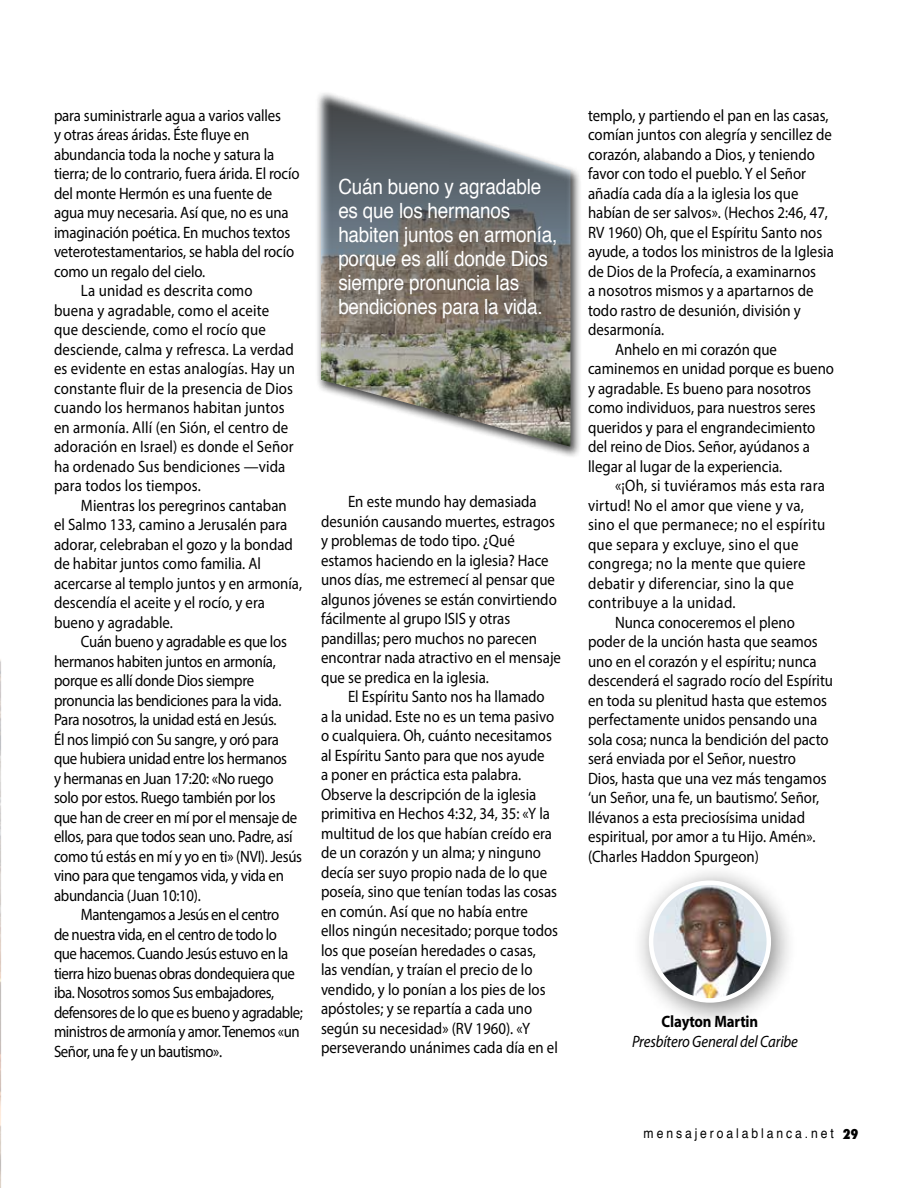
<style>
.page{position:relative;width:918px;height:1188px;background:#fff}
.page>*{position:absolute;margin:0;border:0;box-sizing:border-box;transform-origin:0 0}
.t1{font:21px/24px "Helvetica";letter-spacing:-.01em;color:#fff;scale:.9 1}
.t2{font:16.5px/19.5px "Myriad Pro";color:#000;scale:.9 1}
.t3{font:16.5px "Myriad Pro";letter-spacing:-.02em;color:#000;scale:.9 1}
.t4{font:16.5px "Myriad Pro";letter-spacing:-.03em;color:#000;scale:.9 1}
.t5{font:16.5px "Myriad Pro";letter-spacing:.02em;color:#000;scale:.9 1}
.t6{font:italic 16.5px "Myriad Pro";letter-spacing:-.01em;color:#000;scale:.9 1}
.t7{font:700 16.5px "Myriad Pro";letter-spacing:-.01em;color:#000;scale:.9 1}
.t8{font:13.5px "Helvetica";letter-spacing:.24em;color:#000;scale:.9 1}
.s1{font-family:"Futura";font-weight:800;font-stretch:condensed}
</style>
<div class="page">
<div style="left:316px;top:90px;width:266px;height:369px;background:#000;opacity:.75"></div>
<img style="left:321px;top:93px;width:249px;height:354px">
<div style="left:631px;top:863px;width:167px;height:167px;background:#000;opacity:.49"></div>
<img style="left:651px;top:883px;width:118px;height:117px;border-radius:59px">
<div style="left:649px;top:880px;width:122px;height:123px;border:4px solid #fff;border-radius:50%"></div>
<p class="t2" style="left:54px;top:105px;width:254px">para suministrarle agua a varios valles</p>
<p class="t2" style="left:54px;top:125px;width:219px">y otras áreas áridas. Éste fluye en</p>
<p class="t2" style="left:54px;top:144px;width:246px">abundancia toda la noche y satura la</p>
<p class="t2" style="left:54px;top:164px;width:274px">tierra; de lo contrario, fuera árida. El rocío</p>
<p class="t2" style="left:54px;top:183px;width:244px">del monte Hermón es una fuente de</p>
<p class="t2" style="left:54px;top:203px;width:262px">agua muy necesaria. Así que, no es una</p>
<p class="t2" style="left:54px;top:222px;width:264px">imaginación poética. En muchos textos</p>
<p class="t2" style="left:54px;top:242px;width:268px">veterotestamentarios, se habla del rocío</p>
<p class="t2" style="left:54px;top:261px;width:170px">como un regalo del cielo.</p>
<p class="t2" style="left:81px;top:281px;width:192px">La unidad es descrita como</p>
<p class="t2" style="left:54px;top:300px;width:241px">buena y agradable, como el aceite</p>
<p class="t2" style="left:54px;top:320px;width:237px">que desciende, como el rocío que</p>
<p class="t2" style="left:54px;top:339px;width:268px">desciende, calma y refresca. La verdad</p>
<p class="t2" style="left:54px;top:359px;width:269px">es evidente en estas analogías. Hay un</p>
<p class="t2" style="left:54px;top:378px;width:267px">constante fluir de la presencia de Dios</p>
<p class="t2" style="left:54px;top:398px;width:258px">cuando los hermanos habitan juntos</p>
<p class="t2" style="left:54px;top:417px;width:262px">en armonía. Allí (en Sión, el centro de</p>
<p class="t2" style="left:54px;top:437px;width:268px">adoración en Israel) es donde el Señor</p>
<p class="t2" style="left:54px;top:456px;width:259px">ha ordenado Sus bendiciones —vida</p>
<p class="t2" style="left:54px;top:476px;width:165px">para todos los tiempos.</p>
<p class="t2" style="left:81px;top:495px;width:230px">Mientras los peregrinos cantaban</p>
<p class="t2" style="left:54px;top:515px;width:261px">el Salmo 133, camino a Jerusalén para</p>
<p class="t2" style="left:54px;top:534px;width:267px">adorar, celebraban el gozo y la bondad</p>
<p class="t2" style="left:54px;top:554px;width:232px">de habitar juntos como familia. Al</p>
<p class="t2" style="left:54px;top:573px;width:277px">acercarse al templo juntos y en armonía,</p>
<p class="t2" style="left:54px;top:593px;width:236px">descendía el aceite y el rocío, y era</p>
<p class="t2" style="left:54px;top:612px;width:134px">bueno y agradable.</p>
<p class="t3" style="left:81px;top:632px;width:230px">Cuán bueno y agradable es que los</p>
<p class="t3" style="left:54px;top:651px;width:248px">hermanos habiten juntos en armonía,</p>
<p class="t3" style="left:54px;top:671px;width:224px">porque es allí donde Dios siempre</p>
<p class="t3" style="left:54px;top:690px;width:254px">pronuncia las bendiciones para la vida.</p>
<p class="t3" style="left:54px;top:710px;width:249px">Para nosotros, la unidad está en Jesús.</p>
<p class="t3" style="left:54px;top:729px;width:251px">Él nos limpió con Su sangre, y oró para</p>
<p class="t3" style="left:54px;top:749px;width:261px">que hubiera unidad entre los hermanos</p>
<p class="t3" style="left:54px;top:768px;width:246px">y hermanas en Juan 17:20: «No ruego</p>
<p class="t3" style="left:54px;top:788px;width:248px">solo por estos. Ruego también por los</p>
<p class="t3" style="left:54px;top:807px;width:272px">que han de creer en mí por el mensaje de</p>
<p class="t3" style="left:54px;top:827px;width:267px">ellos, para que todos sean uno. Padre, así</p>
<p class="t3" style="left:54px;top:846px;width:277px">como tú estás en mí y yo en ti» (NVI). Jesús</p>
<p class="t3" style="left:54px;top:866px;width:257px">vino para que tengamos vida, y vida en</p>
<p class="t3" style="left:54px;top:885px;width:165px">abundancia (Juan 10:10).</p>
<p class="t4" style="left:81px;top:905px;width:222px">Mantengamos a Jesús en el centro</p>
<p class="t4" style="left:54px;top:924px;width:249px">de nuestra vida, en el centro de todo lo</p>
<p class="t4" style="left:54px;top:944px;width:262px">que hacemos. Cuando Jesús estuvo en la</p>
<p class="t4" style="left:54px;top:963px;width:269px">tierra hizo buenas obras dondequiera que</p>
<p class="t4" style="left:54px;top:983px;width:246px">iba. Nosotros somos Sus embajadores,</p>
<p class="t4" style="left:54px;top:1002px;width:278px">defensores de lo que es bueno y agradable;</p>
<p class="t4" style="left:54px;top:1022px;width:274px">ministros de armonía y amor. Tenemos «un</p>
<p class="t4" style="left:54px;top:1041px;width:188px">Señor, una fe y un bautismo».</p>
<p class="t1" style="left:338px;top:175px;width:245px">Cuán bueno y agradable es que los hermanos habiten juntos en armonía, porque es allí donde Dios siempre pronuncia las bendiciones para la vida.</p>
<p class="t2" style="left:321px;top:492px;width:268px;text-indent:27px">En este mundo hay demasiada desunión causando muertes, estragos y problemas de todo tipo. ¿Qué estamos haciendo en la iglesia? Hace unos días, me estremecí al pensar que algunos jóvenes se están convirtiendo fácilmente al grupo ISIS y otras pandillas; pero muchos no parecen encontrar nada atractivo en el mensaje que se predica en la iglesia.</p>
<p class="t2" style="left:321px;top:687px;width:265px;text-indent:27px">El Espíritu Santo nos ha llamado<br>a la unidad. Este no es un tema pasivo o cualquiera. Oh, cuánto necesitamos al Espíritu Santo para que nos ayude<br>a poner en práctica esta palabra.<br>Observe la descripción de la iglesia primitiva en Hechos 4:32, 34, 35: «Y la multitud de los que habían creído era de un corazón y un alma; y ninguno decía ser suyo propio nada de lo que poseía, sino que tenían todas las cosas en común. Así que no había entre ellos ningún necesitado; porque todos los que poseían heredades o casas,<br>las vendían, y traían el precio de lo vendido, y lo ponían a los pies de los apóstoles; y se repartía a cada uno según su necesidad» (RV 1960). «Y perseverando unánimes cada día en el</p>
<p class="t2" style="left:588px;top:105px;width:269px">templo, y partiendo el pan en las casas,</p>
<p class="t2" style="left:588px;top:125px;width:272px">comían juntos con alegría y sencillez de</p>
<p class="t2" style="left:588px;top:144px;width:254px">corazón, alabando a Dios, y teniendo</p>
<p class="t2" style="left:588px;top:164px;width:244px">favor con todo el pueblo. Y el Señor</p>
<p class="t2" style="left:588px;top:183px;width:235px">añadía cada día a la iglesia los que</p>
<p class="t2" style="left:588px;top:203px;width:268px">habían de ser salvos». (Hechos 2:46, 47,</p>
<p class="t2" style="left:588px;top:222px;width:262px">RV 1960) Oh, que el Espíritu Santo nos</p>
<p class="t2" style="left:588px;top:242px;width:275px">ayude, a todos los ministros de la Iglesia</p>
<p class="t2" style="left:588px;top:261px;width:255px">de Dios de la Profecía, a examinarnos</p>
<p class="t2" style="left:588px;top:281px;width:252px">a nosotros mismos y a apartarnos de</p>
<p class="t2" style="left:588px;top:300px;width:238px">todo rastro de desunión, división y</p>
<p class="t2" style="left:588px;top:320px;width:86px">desarmonía.</p>
<p class="t2" style="left:615px;top:339px;width:182px">Anhelo en mi corazón que</p>
<p class="t2" style="left:588px;top:359px;width:275px">caminemos en unidad porque es bueno</p>
<p class="t2" style="left:588px;top:378px;width:249px">y agradable. Es bueno para nosotros</p>
<p class="t2" style="left:588px;top:398px;width:255px">como individuos, para nuestros seres</p>
<p class="t2" style="left:588px;top:417px;width:254px">queridos y para el engrandecimiento</p>
<p class="t2" style="left:588px;top:437px;width:248px">del reino de Dios. Señor, ayúdanos a</p>
<p class="t2" style="left:588px;top:456px;width:217px">llegar al lugar de la experiencia.</p>
<p class="t5" style="left:615px;top:475px;width:235px">«¡Oh, si tuviéramos más esta rara</p>
<p class="t5" style="left:588px;top:495px;width:242px">virtud! No el amor que viene y va,</p>
<p class="t5" style="left:588px;top:514px;width:265px">sino el que permanece; no el espíritu</p>
<p class="t5" style="left:588px;top:534px;width:235px">que separa y excluye, sino el que</p>
<p class="t5" style="left:588px;top:553px;width:243px">congrega; no la mente que quiere</p>
<p class="t5" style="left:588px;top:573px;width:230px">debatir y diferenciar, sino la que</p>
<p class="t5" style="left:588px;top:592px;width:166px">contribuye a la unidad.</p>
<p class="t2" style="left:615px;top:612px;width:201px">Nunca conoceremos el pleno</p>
<p class="t2" style="left:588px;top:632px;width:257px">poder de la unción hasta que seamos</p>
<p class="t2" style="left:588px;top:651px;width:256px">uno en el corazón y el espíritu; nunca</p>
<p class="t2" style="left:588px;top:671px;width:274px">descenderá el sagrado rocío del Espíritu</p>
<p class="t2" style="left:588px;top:690px;width:267px">en toda su plenitud hasta que estemos</p>
<p class="t2" style="left:588px;top:710px;width:256px">perfectamente unidos pensando una</p>
<p class="t2" style="left:588px;top:729px;width:269px">sola cosa; nunca la bendición del pacto</p>
<p class="t2" style="left:588px;top:749px;width:233px">será enviada por el Señor, nuestro</p>
<p class="t2" style="left:588px;top:768px;width:267px">Dios, hasta que una vez más tengamos</p>
<p class="t2" style="left:588px;top:788px;width:258px">‘un Señor, una fe, un bautismo’. Señor,</p>
<p class="t2" style="left:588px;top:807px;width:243px">llévanos a esta preciosísima unidad</p>
<p class="t2" style="left:588px;top:827px;width:254px">espiritual, por amor a tu Hijo. Amén».</p>
<p class="t2" style="left:588px;top:846px;width:192px">(Charles Haddon Spurgeon)</p>
<p class="t7" style="left:662px;top:1011px;width:109px">Clayton Martin</p>
<p class="t6" style="left:632px;top:1031px;width:186px">Presbítero General del Caribe</p>
<p class="t8" style="left:644px;top:1123px;width:240px">mensajeroalablanca.net <span class="s1">29</span></p>
</div>
